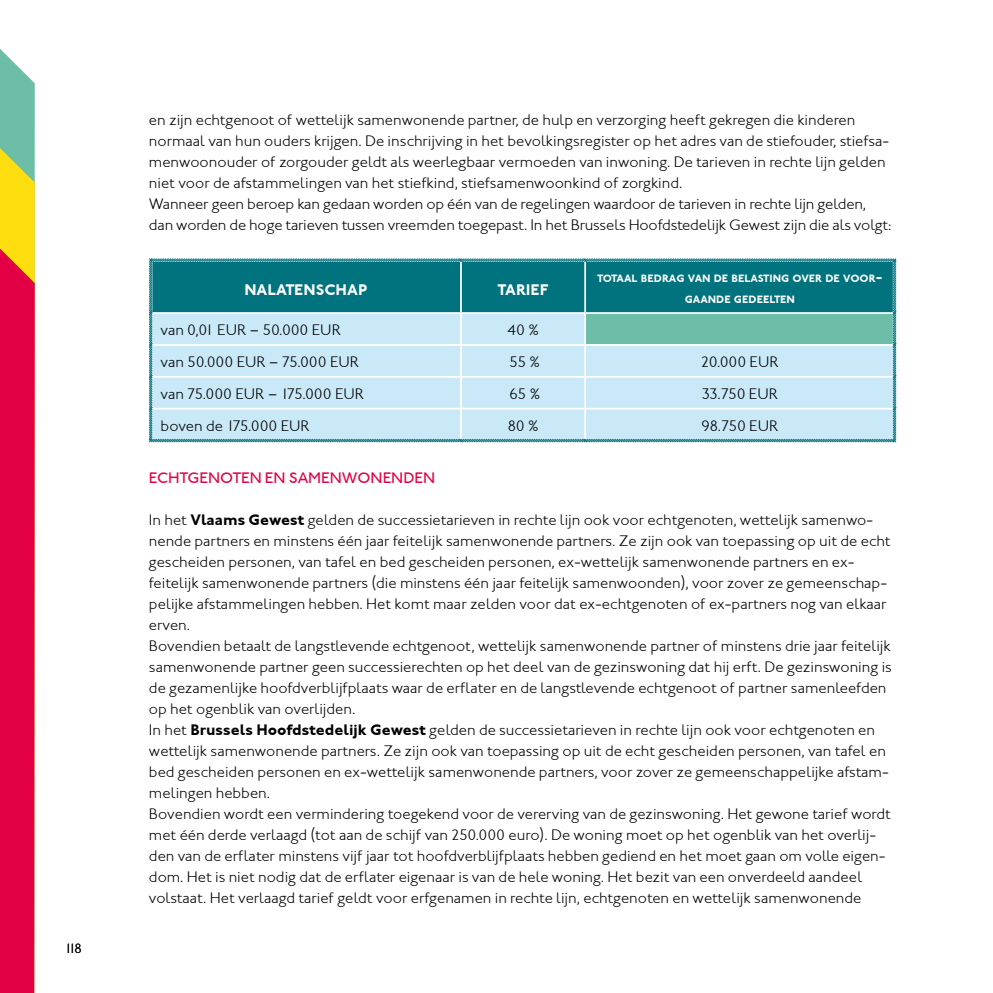
<style>
.page{position:relative;width:993px;height:993px;background:#fff}
.page>*{position:absolute;margin:0;border:0;box-sizing:border-box;transform-origin:0 0}
.t1{font:15.92px "Johnston ITCTT Bold";color:#fff}
.t2{font:15.75px/21px "Johnston ITCTT Light";color:#000}
.t3{font:15.75px "Johnston Md ITCTT";color:#e30045}
.t4{font:14px "Johnston ITCTT Light";color:#000}
.t5{font:11.03px/21px "Johnston ITCTT Bold";color:#fff;text-align:center}
.s1{font-size:15.75px}
.s2{font-family:"Johnston ITCTT Bold"}
</style>
<div class="page">
<svg style="left:0;top:49px;width:35px;height:943px;background:#da324d"></svg>
<svg style="left:148px;top:258px;width:748px;height:185px;background:#8ec6d0"></svg>
<p class="t4" style="left:64px;top:939px;width:19px">118</p>
<p class="t2" style="left:149px;top:109px;width:743px">en zijn echtgenoot of wettelijk samenwonende partner, de hulp en verzorging heeft gekregen die kinderen normaal van hun ouders krijgen. De inschrijving in het bevolkingsregister op het adres van de stiefouder, stiefsa&shy;menwoonouder of zorgouder geldt als weerlegbaar vermoeden van inwoning. De tarieven in rechte lijn gelden niet voor de afstammelingen van het stiefkind, stiefsamenwoonkind of zorgkind.<br>Wanneer geen beroep kan gedaan worden op één van de regelingen waardoor de tarieven in rechte lijn gelden, dan worden de hoge tarieven tussen vreemden toegepast. In het Brussels Hoofdstedelijk Gewest zijn die als volgt:</p>
<p class="t1" style="left:244px;top:280px;width:124px">NALATENSCHAP</p>
<p class="t1" style="left:497px;top:280px;width:53px">TARIEF</p>
<p class="t5" style="left:597px;top:268px;width:287px">TOTAAL BEDRAG VAN DE BELASTING OVER DE VOOR<span class="s1">-<br></span>GAANDE GEDEELTEN</p>
<p class="t2" style="left:160px;top:319px;width:182px">van 0,01 EUR – 50.000 EUR</p>
<p class="t2" style="left:507px;top:319px;width:33px">40 %</p>
<p class="t2" style="left:160px;top:351px;width:200px">van 50.000 EUR – 75.000 EUR</p>
<p class="t2" style="left:509px;top:351px;width:32px">55 %</p>
<p class="t2" style="left:700px;top:351px;width:79px">20.000 EUR</p>
<p class="t2" style="left:160px;top:383px;width:205px">van 75.000 EUR – 175.000 EUR</p>
<p class="t2" style="left:509px;top:383px;width:32px">65 %</p>
<p class="t2" style="left:701px;top:383px;width:78px">33.750 EUR</p>
<p class="t2" style="left:160px;top:414px;width:151px">boven de 175.000 EUR</p>
<p class="t2" style="left:507px;top:414px;width:33px">80 %</p>
<p class="t2" style="left:701px;top:414px;width:79px">98.750 EUR</p>
<p class="t3" style="left:149px;top:468px;width:12px">ECHTGENOTEN</p>
<p class="t3" style="left:265px;top:468px;width:105px">EN SAMENWONENDEN</p>
<p class="t2" style="left:149px;top:508px;width:744px">In het <span class="s2">Vlaams Gewest</span> gelden de successietarieven in rechte lijn ook voor echtgenoten, wettelijk samenwo&shy;nende partners en minstens één jaar feitelijk samenwonende partners. Ze zijn ook van toepassing op uit de echt gescheiden personen, van tafel en bed gescheiden personen, ex-wettelijk samenwonende partners en ex&shy;feitelijk samenwonende partners (die minstens één jaar feitelijk samenwoonden), voor zover ze gemeenschap&shy;pelijke afstammelingen hebben. Het komt maar zelden voor dat ex-echtgenoten of ex-partners nog van elkaar erven.<br>Bovendien betaalt de langstlevende echtgenoot, wettelijk samenwonende partner of minstens drie jaar feitelijk samenwonende partner geen successierechten op het deel van de gezinswoning dat hij erft. De gezinswoning is de gezamenlijke hoofdverblijfplaats waar de erflater en de langstlevende echtgenoot of partner samenleefden op het ogenblik van overlijden.<br>In het <span class="s2">Brussels Hoofdstedelijk Gewest</span> gelden de successietarieven in rechte lijn ook voor echtgenoten en wettelijk samenwonende partners. Ze zijn ook van toepassing op uit de echt gescheiden personen, van tafel en bed gescheiden personen en ex-wettelijk samenwonende partners, voor zover ze gemeenschappelijke afstam&shy;melingen hebben.<br>Bovendien wordt een vermindering toegekend voor de vererving van de gezinswoning. Het gewone tarief wordt met één derde verlaagd (tot aan de schijf van 250.000 euro). De woning moet op het ogenblik van het overlij&shy;den van de erflater minstens vijf jaar tot hoofdverblijfplaats hebben gediend en het moet gaan om volle eigen&shy;dom. Het is niet nodig dat de erflater eigenaar is van de hele woning. Het bezit van een onverdeeld aandeel volstaat. Het verlaagd tarief geldt voor erfgenamen in rechte lijn, echtgenoten en wettelijk samenwonende</p>
</div>
